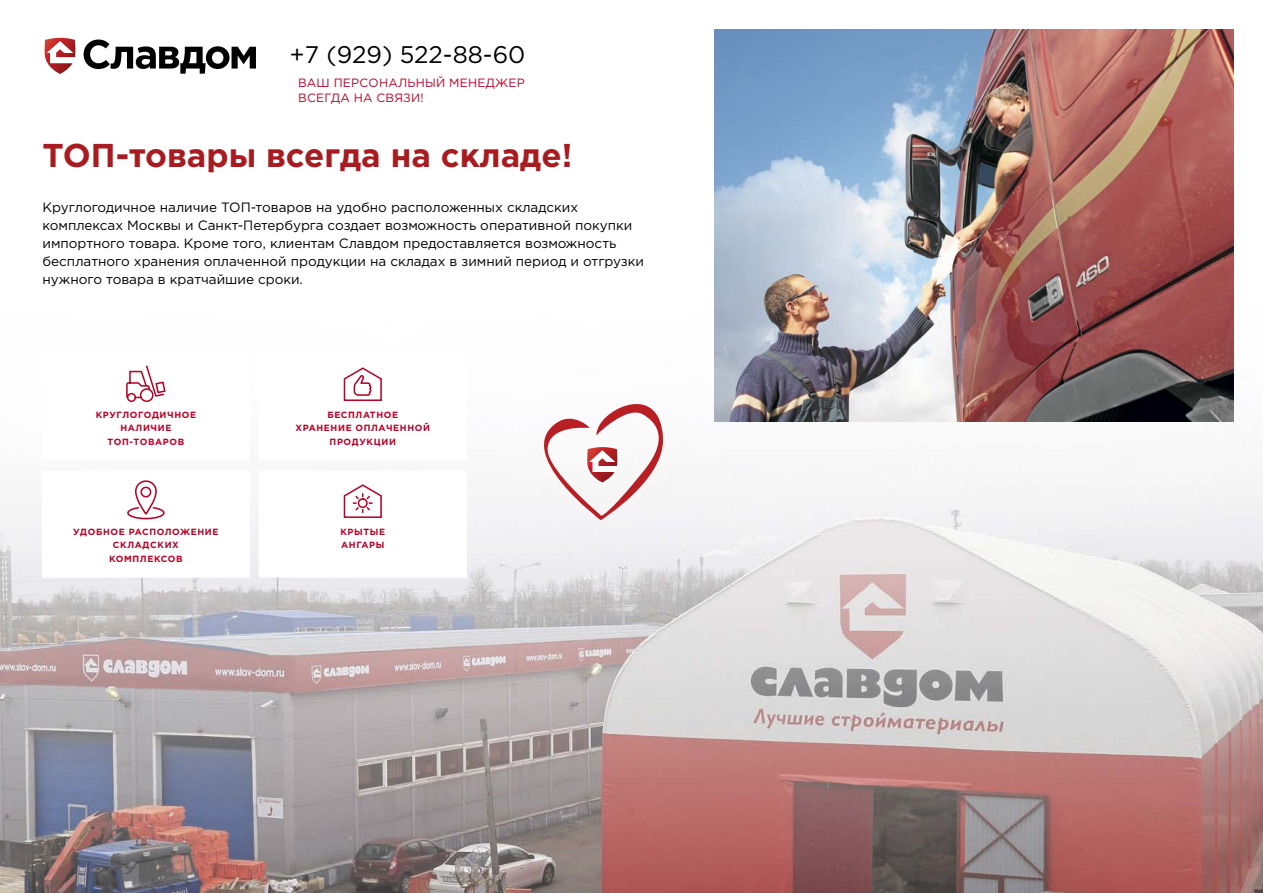
<style>
.page{position:relative;width:1263px;height:893px;background:#fff}
.page>*{position:absolute;margin:0;border:0;box-sizing:border-box;transform-origin:0 0}
.t1{font:700 33px "Gotham Pro";color:#a81c21}
.t2{font:24px "Gotham Pro";color:#000}
.t3{font:13.5px/18px "Gotham Pro";color:#000}
.t4{font:12px/15px "Gotham Pro";letter-spacing:.02em;color:#b80126}
.t5{font:700 9px/13.5px "Gotham Pro";letter-spacing:.07em;color:#b80126;text-align:center}
</style>
<div class="page">
<img style="left:0;top:29px;width:1263px;height:864px">
<img style="left:714px;top:30px;width:519px;height:392px">
<svg style="left:84px;top:40px;width:172px;height:34px"></svg>
<svg style="left:43px;top:36px;width:35px;height:40px"></svg>
<div style="left:42px;top:353px;width:208px;height:108px;background:#fff"></div>
<svg style="left:126px;top:365px;width:40px;height:37px"></svg>
<div style="left:259px;top:353px;width:208px;height:108px;background:#fff"></div>
<svg style="left:343px;top:367px;width:39px;height:34px"></svg>
<div style="left:42px;top:470px;width:208px;height:108px;background:#fff"></div>
<svg style="left:127px;top:480px;width:38px;height:40px"></svg>
<div style="left:259px;top:470px;width:208px;height:108px;background:#fff"></div>
<svg style="left:343px;top:484px;width:39px;height:34px"></svg>
<svg style="left:517px;top:393px;width:147px;height:127px"></svg>
<h2 class="t2" style="left:290px;top:42px;width:237px">+7 (929) 522-88-60</h2>
<p class="t4" style="left:298px;top:75px;width:228px">ВАШ ПЕРСОНАЛЬНЫЙ МЕНЕДЖЕР<br>ВСЕГДА НА СВЯЗИ!</p>
<h1 class="t1" style="left:43px;top:137px;width:531px">ТОП-товары всегда на складе!</h1>
<p class="t3" style="left:43px;top:198px;width:603px">Круглогодичное наличие ТОП-товаров на удобно расположенных складских комплексах Москвы и Санкт-Петербурга создает возможность оперативной покупки импортного товара. Кроме того, клиентам Славдом предоставляется возможность бесплатного хранения оплаченной продукции на складах в зимний период и отгрузки нужного товара в кратчайшие сроки.</p>
<p class="t5" style="left:96px;top:408px;width:102px">КРУГЛОГОДИЧНОЕ<br>НАЛИЧИЕ<br>ТОП-ТОВАРОВ</p>
<p class="t5" style="left:296px;top:408px;width:136px">БЕСПЛАТНОЕ<br>ХРАНЕНИЕ ОПЛАЧЕННОЙ<br>ПРОДУКЦИИ</p>
<p class="t5" style="left:73px;top:524px;width:147px">УДОБНОЕ РАСПОЛОЖЕНИЕ<br>СКЛАДСКИХ<br>КОМПЛЕКСОВ</p>
<p class="t5" style="left:340px;top:524px;width:46px;text-align:left">КРЫТЫЕ<br>АНГАРЫ</p>
</div>
